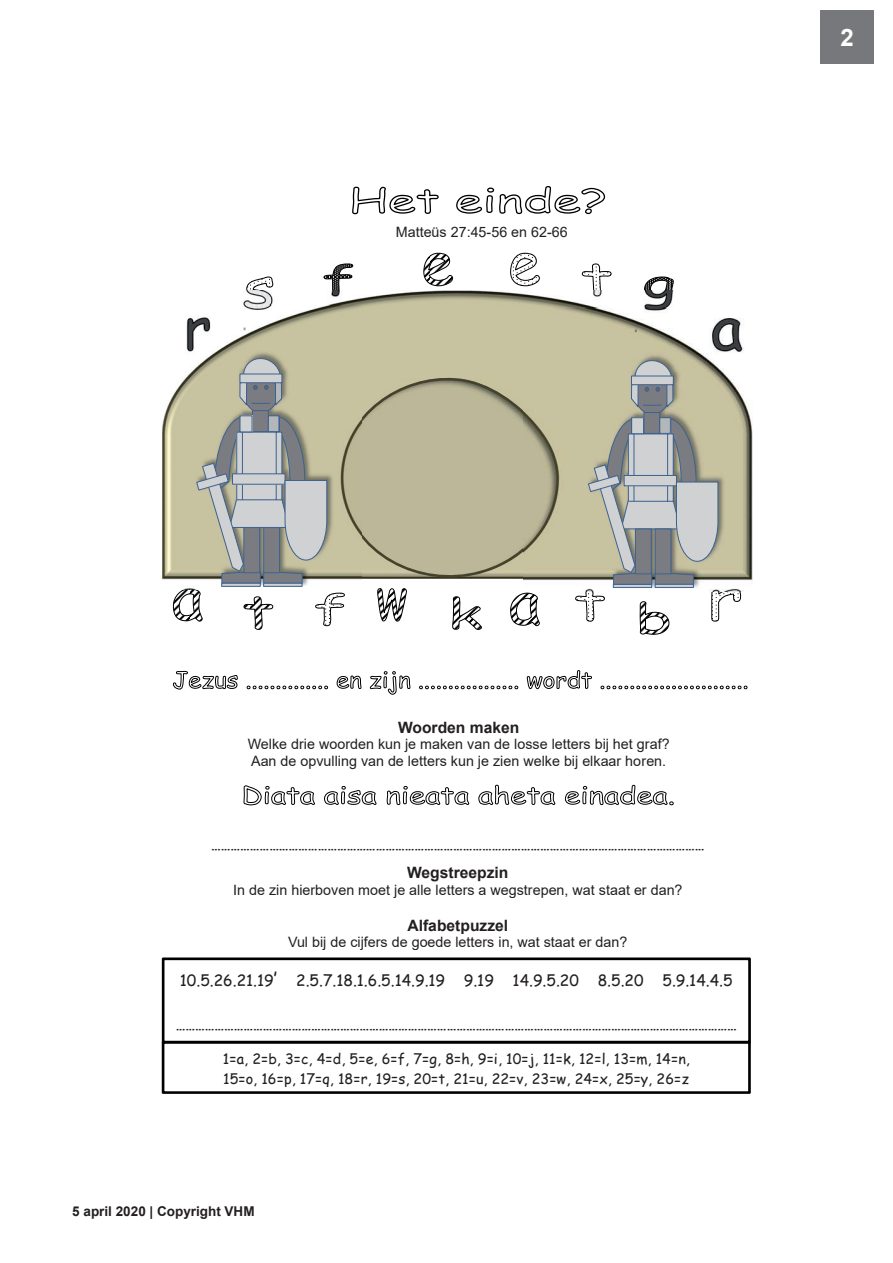
<style>
.page{position:relative;width:893px;height:1263px;background:#fff}
.page>*{position:absolute;margin:0;border:0;box-sizing:border-box;transform-origin:0 0}
.t1{font:700 24px "Arial";color:#fff}
.t2{font:15.6px "Comic Sans MS";color:#231f20}
.t3{font:700 15.6px "Arial";color:#231f20}
.t4{font:14.25px/16.5px "Arial";color:#231f20}
.t5{font:14.25px/20px "Comic Sans MS";color:#231f20}
.t6{font:700 14.25px "Comic Sans MS";color:#231f20}
.t7{font:700 13.5px "Arial";color:#231f20}
.s1{font-size:19.5px}
</style>
<div class="page">
<div style="left:821px;top:11px;width:53px;height:53px;background:#76787b"></div>
<svg style="left:352px;top:186px;width:87px;height:29px"></svg>
<svg style="left:456px;top:186px;width:150px;height:29px"></svg>
<svg style="left:243px;top:785px;width:72px;height:21px"></svg>
<svg style="left:324px;top:785px;width:53px;height:20px"></svg>
<svg style="left:386px;top:785px;width:84px;height:20px"></svg>
<svg style="left:478px;top:784px;width:78px;height:21px"></svg>
<svg style="left:564px;top:784px;width:110px;height:22px"></svg>
<svg style="left:246px;top:276px;width:28px;height:15px"></svg>
<svg style="left:581px;top:263px;width:31px;height:28px"></svg>
<svg style="left:510px;top:252px;width:30px;height:35px"></svg>
<svg style="left:644px;top:276px;width:30px;height:15px"></svg>
<svg style="left:323px;top:263px;width:31px;height:28px"></svg>
<svg style="left:423px;top:252px;width:31px;height:35px"></svg>
<svg style="left:172px;top:670px;width:66px;height:20px"></svg>
<svg style="left:246px;top:685px;width:83px;height:5px"></svg>
<svg style="left:336px;top:675px;width:26px;height:14px"></svg>
<svg style="left:369px;top:671px;width:42px;height:24px"></svg>
<svg style="left:419px;top:685px;width:100px;height:5px"></svg>
<svg style="left:526px;top:670px;width:66px;height:20px"></svg>
<svg style="left:600px;top:685px;width:148px;height:5px"></svg>
<img style="left:243px;top:291px;width:430px;height:26px">
<svg style="left:162px;top:1043px;width:589px;height:51px"></svg>
<div style="left:223px;top:1048px;width:466px;height:20px;background:#fff"></div>
<div style="left:223px;top:1068px;width:466px;height:18px;background:#fff"></div>
<img style="left:162px;top:306px;width:199px;height:274px">
<img style="left:523px;top:308px;width:229px;height:283px">
<div style="left:635px;top:376px;width:34px;height:38px;background:#7b7c82;border-radius:50%"></div>
<div style="left:644px;top:412px;width:16px;height:21px;background:#7b7c82"></div>
<div style="left:643px;top:412px;width:17px;height:22px;border:1px solid #3d6291"></div>
<svg style="left:630px;top:358px;width:44px;height:51px"></svg>
<div style="left:631px;top:376px;width:42px;height:9px;background:#cfd1d2"></div>
<div style="left:631px;top:376px;width:43px;height:9px;border:1px solid #3d6291"></div>
<svg style="left:575px;top:418px;width:166px;height:217px"></svg>
<div style="left:632px;top:418px;width:11px;height:16px;background:#cfd1d2"></div>
<div style="left:631px;top:417px;width:13px;height:17px;border:1px solid #3d6291"></div>
<div style="left:660px;top:418px;width:10px;height:15px;background:#b4b7ba"></div>
<div style="left:659px;top:417px;width:12px;height:17px;border:1px solid #3d6291"></div>
<div style="left:635px;top:529px;width:16px;height:45px;background:#7b7c82"></div>
<div style="left:635px;top:529px;width:17px;height:45px;border:1px solid #3d6291"></div>
<div style="left:655px;top:529px;width:16px;height:45px;background:#7b7c82"></div>
<div style="left:655px;top:529px;width:16px;height:45px;border:1px solid #3d6291"></div>
<svg style="left:162px;top:957px;width:589px;height:86px"></svg>
<div style="left:172px;top:965px;width:569px;height:27px;background:#fff"></div>
<div style="left:172px;top:992px;width:569px;height:22px;background:#fff"></div>
<div style="left:172px;top:1014px;width:569px;height:20px;background:#fff"></div>
<hr style="left:172px;top:1034px;width:569px;height:2px;background:#fff">
<svg style="left:172px;top:317px;width:385px;height:313px"></svg>
<p class="t4" style="left:396px;top:223px;width:174px">Matteüs 27:45-56 en 62-66</p>
<h1 class="t1" style="left:841px;top:22px;width:15px">2</h1>
<p class="t3" style="left:398px;top:716px;width:123px">Woorden maken</p>
<p class="t4" style="left:248px;top:736px;width:423px">Welke drie woorden kun je maken van de losse letters bij het graf?<br>Aan de opvulling van de letters kun je zien welke bij elkaar horen.</p>
<p class="t6" style="left:211px;top:834px;width:495px">………………………………………………………………………………………………………………………………………</p>
<p class="t3" style="left:407px;top:861px;width:103px">Wegstreepzin</p>
<p class="t4" style="left:233px;top:881px;width:451px">In de zin hierboven moet je alle letters a wegstrepen, wat staat er dan?</p>
<p class="t3" style="left:407px;top:914px;width:102px">Alfabetpuzzel</p>
<p class="t4" style="left:288px;top:934px;width:341px">Vul bij de cijfers de goede letters in, wat staat er dan?</p>
<p class="t2" style="left:180px;top:969px;width:554px">10.5.26.21.19<span class="s1">’</span> 2.5.7.18.1.6.5.14.9.19 9.19 14.9.5.20 8.5.20 5.9.14.4.5</p>
<p class="t6" style="left:176px;top:1014px;width:563px">…………………………………………………………………………………………………………………………………………………………</p>
<p class="t5" style="left:223px;top:1048px;width:468px">1=a, 2=b, 3=c, 4=d, 5=e, 6=f, 7=g, 8=h, 9=i, 10=j, 11=k, 12=l, 13=m, 14=n,<br>15=o, 16=p, 17=q, 18=r, 19=s, 20=t, 21=u, 22=v, 23=w, 24=x, 25=y, 26=z</p>
<p class="t7" style="left:72px;top:1202px;width:184px">5 april 2020 | Copyright VHM</p>
</div>
